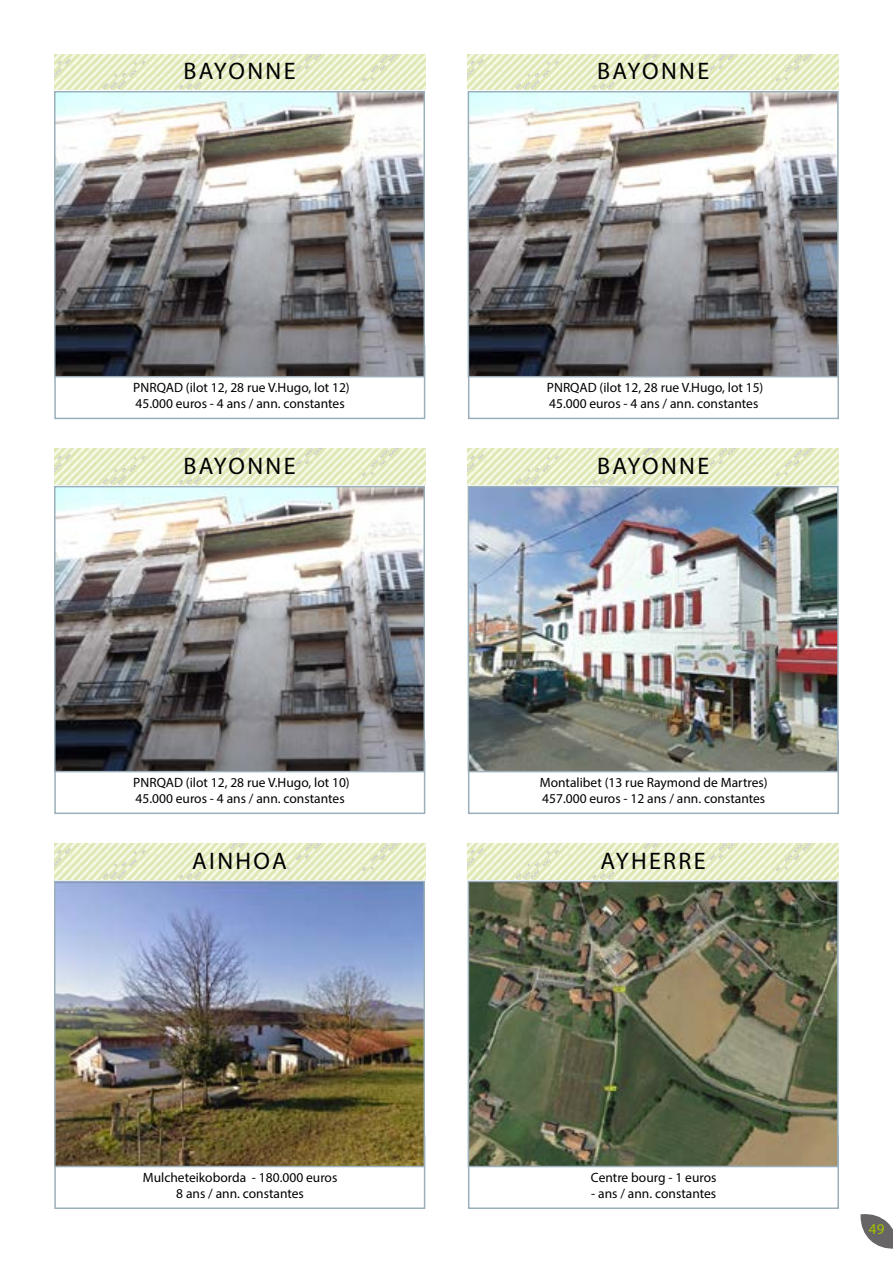
<style>
.page{position:relative;width:893px;height:1263px;background:#fff}
.page>*{position:absolute;margin:0;border:0;box-sizing:border-box;transform-origin:0 0}
.t1{font:24px "Myriad Pro";letter-spacing:.1em;color:#000}
.t2{font:15px "Myriad Pro";color:#a4c400}
.t3{font:13.5px/16.2px "Myriad Pro";color:#000}
</style>
<div class="page">
<img style="left:54px;top:54px;width:371px;height:35px">
<div style="left:54px;top:345px;width:371px;height:74px;background:#fff;border:2px solid #9bafba"></div>
<img style="left:57px;top:94px;width:365px;height:280px">
<div style="left:54px;top:91px;width:371px;height:286px;border:2px solid #9bafba"></div>
<img style="left:468px;top:54px;width:371px;height:35px">
<div style="left:468px;top:345px;width:371px;height:74px;background:#fff;border:2px solid #9bafba"></div>
<img style="left:471px;top:94px;width:365px;height:280px">
<div style="left:468px;top:91px;width:371px;height:286px;border:2px solid #9bafba"></div>
<img style="left:54px;top:449px;width:371px;height:35px">
<div style="left:54px;top:740px;width:371px;height:74px;background:#fff;border:2px solid #9bafba"></div>
<img style="left:57px;top:489px;width:365px;height:280px">
<div style="left:54px;top:486px;width:371px;height:286px;border:2px solid #9bafba"></div>
<img style="left:468px;top:449px;width:371px;height:35px">
<div style="left:468px;top:740px;width:371px;height:74px;background:#fff;border:2px solid #9bafba"></div>
<img style="left:471px;top:489px;width:365px;height:280px">
<div style="left:468px;top:486px;width:371px;height:286px;border:2px solid #9bafba"></div>
<img style="left:468px;top:844px;width:371px;height:35px">
<div style="left:468px;top:1135px;width:371px;height:74px;background:#fff;border:2px solid #9bafba"></div>
<img style="left:471px;top:884px;width:365px;height:280px">
<div style="left:468px;top:881px;width:371px;height:286px;border:2px solid #9bafba"></div>
<img style="left:54px;top:844px;width:371px;height:35px">
<div style="left:54px;top:1135px;width:371px;height:74px;background:#fff;border:2px solid #9bafba"></div>
<img style="left:57px;top:884px;width:365px;height:280px">
<div style="left:54px;top:881px;width:371px;height:286px;border:2px solid #9bafba"></div>
<svg style="left:860px;top:1214px;width:33px;height:35px"></svg>
<h1 class="t1" style="left:183px;top:56px;width:114px">BAYONNE</h1>
<h1 class="t1" style="left:597px;top:56px;width:114px">BAYONNE</h1>
<p class="t3" style="left:133px;top:379px;width:218px">PNRQAD (ilot 12, 28 rue V.Hugo, lot 12)<br>45.000 euros - 4 ans / ann. constantes</p>
<p class="t3" style="left:547px;top:379px;width:218px">PNRQAD (ilot 12, 28 rue V.Hugo, lot 15)<br>45.000 euros - 4 ans / ann. constantes</p>
<h1 class="t1" style="left:183px;top:451px;width:114px">BAYONNE</h1>
<h1 class="t1" style="left:597px;top:451px;width:114px">BAYONNE</h1>
<p class="t3" style="left:133px;top:774px;width:218px">PNRQAD (ilot 12, 28 rue V.Hugo, lot 10)<br>45.000 euros - 4 ans / ann. constantes</p>
<p class="t3" style="left:540px;top:774px;width:229px">Montalibet (13 rue Raymond de Martres)<br>457.000 euros - 12 ans / ann. constantes</p>
<h1 class="t1" style="left:192px;top:846px;width:96px">AINHOA</h1>
<h1 class="t1" style="left:601px;top:846px;width:107px">AYHERRE</h1>
<p class="t3" style="left:143px;top:1169px;width:196px;text-align:center">Mulcheteikoborda - 180.000 euros<br>8 ans / ann. constantes</p>
<p class="t3" style="left:591px;top:1169px;width:127px">Centre bourg - 1 euros</p>
<p class="t3" style="left:591px;top:1185px;width:126px">- ans / ann. constantes</p>
<p class="t2" style="left:869px;top:1219px;width:17px">49</p>
</div>
